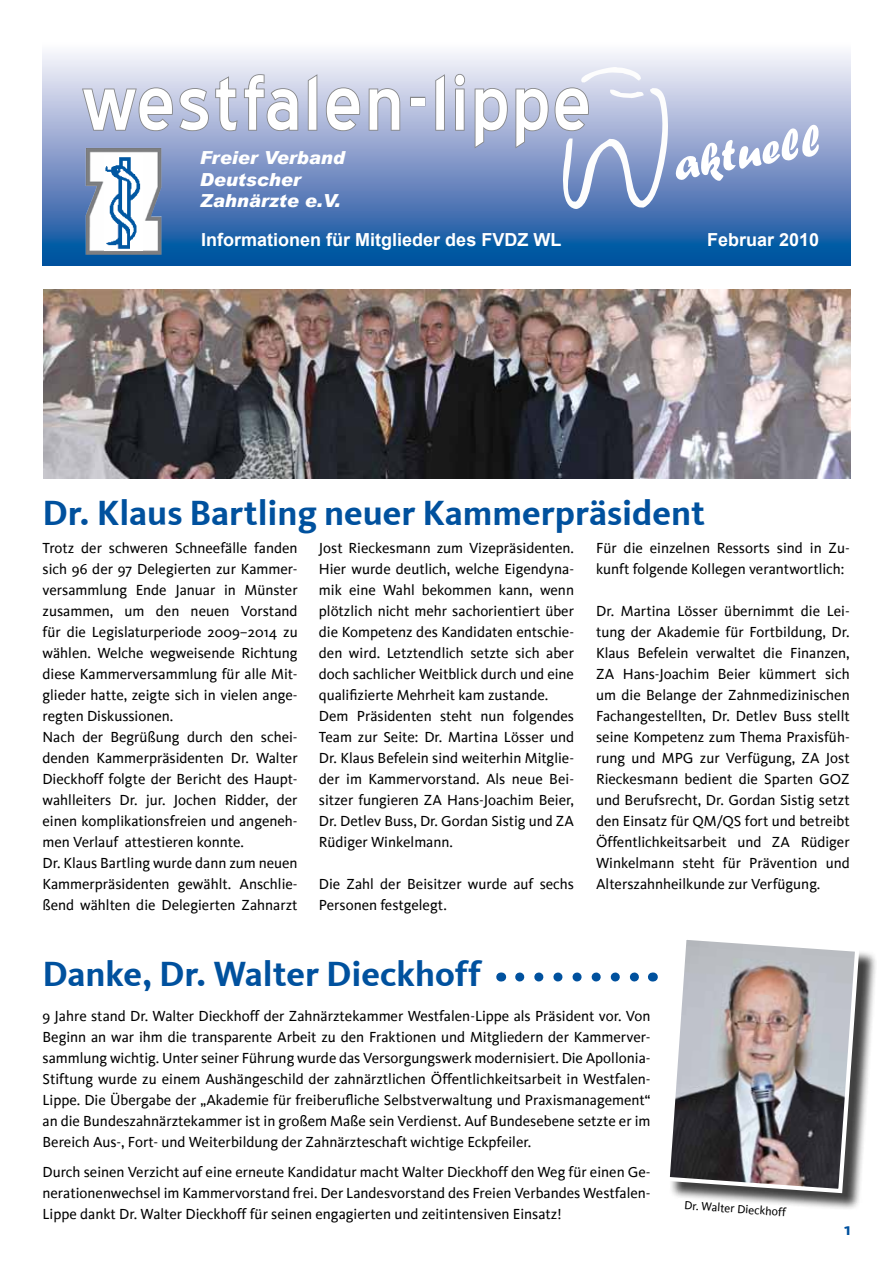
<style>
.page{position:relative;width:893px;height:1263px;background:#fff}
.page>*{position:absolute;margin:0;border:0;box-sizing:border-box;transform-origin:0 0}
.t1{font:94.5px "Blue Highway";letter-spacing:.03em;color:#fff}
.t2{font:45.75px "Forte";color:#fff}
.t3{font:700 36px "CDU Kievit Tab";color:#00519e}
.t4{font:700 18px "Arial";color:#fff}
.t5{font:italic 900 18px/21.6px "Arial";color:#fff}
.t6{font:700 18px "Kievit";color:#00519e}
.t7{font:15px/21px "Kievit";color:#000}
.t8{font:12px "Kievit";color:#000}
</style>
<div class="page">
<svg style="left:43px;top:53px;width:807px;height:212px;background:#7495c6"></svg>
<svg style="left:81px;top:73px;width:218px;height:59px;background:#b9bfd5"></svg>
<svg style="left:307px;top:73px;width:11px;height:59px"></svg>
<svg style="left:325px;top:87px;width:36px;height:45px;background:#afb5cc"></svg>
<svg style="left:368px;top:87px;width:33px;height:45px"></svg>
<div style="left:410px;top:97px;width:15px;height:9px;border:2px solid #87888a"></div>
<svg style="left:434px;top:73px;width:12px;height:59px"></svg>
<svg style="left:453px;top:73px;width:13px;height:59px"></svg>
<svg style="left:474px;top:87px;width:35px;height:63px;background:#a8b0cb"></svg>
<svg style="left:515px;top:87px;width:47px;height:63px;background:#a9b2cd"></svg>
<img style="left:562px;top:67px;width:108px;height:142px">
<img style="left:86px;top:148px;width:75px;height:107px">
<img style="left:104px;top:156px;width:39px;height:94px">
<img style="left:43px;top:289px;width:807px;height:189px">
<div style="left:668px;top:938px;width:209px;height:273px;background:#000;opacity:.75"></div>
<img style="left:668px;top:938px;width:193px;height:257px">
<svg style="left:520px;top:972px;width:119px;height:9px"></svg>
<h1 class="t1" style="left:80px;top:62px;width:513px">westfalen-lippe</h1>
<p class="t5" style="left:200px;top:146px;width:146px">Freier Verband<br>Deutscher<br>Zahnärzte e.V.</p>
<p class="t4" style="left:201px;top:227px;width:362px">Informationen für Mitglieder des FVDZ WL</p>
<h2 class="t2" style="left:669px;top:139px;width:151px;rotate:-10deg">aktuell</h2>
<p class="t4" style="left:707px;top:228px;width:114px">Februar 2010</p>
<h3 class="t3" style="left:43px;top:492px;width:664px">Dr. Klaus Bartling neuer Kammerpräsident</h3>
<p class="t7" style="left:596px;top:538px;width:255px">Für die einzelnen Ressorts sind in Zu&shy;kunft folgende Kollegen verantwortlich:</p>
<p class="t7" style="left:596px;top:601px;width:255px;text-align:justify">Dr. Martina Lösser übernimmt die Lei&shy;tung der Akademie für Fortbildung, Dr.<br>Klaus Befelein verwaltet die Finanzen, ZA Hans-Joachim Beier kümmert sich um die Belange der Zahnmedizinischen Fachangestellten, Dr. Detlev Buss stellt seine Kompetenz zum Thema Praxisfüh&shy;rung und MPG zur Verfügung, ZA Jost Rieckesmann bedient die Sparten GOZ und Berufsrecht, Dr. Gordan Sistig setzt den Einsatz für QM/QS fort und betreibt Öffentlichkeitsarbeit und ZA Rüdiger Winkelmann steht für Prävention und Alterszahnheilkunde zur Verfügung.</p>
<p class="t7" style="left:43px;top:538px;width:257px">Trotz der schweren Schneefälle fanden sich 96 der 97 Delegierten zur Kammer&shy;versammlung Ende Januar in Münster zusammen, um den neuen Vorstand für die Legislaturperiode 2009–2014 zu wählen. Welche wegweisende Richtung diese Kammerversammlung für alle Mit&shy;glieder hatte, zeigte sich in vielen ange&shy;regten Diskussionen.<br>Nach der Begrüßung durch den schei&shy;denden Kammerpräsidenten Dr. Walter Dieckhoff folgte der Bericht des Haupt&shy;wahlleiters Dr. jur. Jochen Ridder, der einen komplikationsfreien und angeneh&shy;men Verlauf attestieren konnte.<br>Dr. Klaus Bartling wurde dann zum neuen Kammerpräsidenten gewählt. Anschlie&shy;ßend wählten die Delegierten Zahnarzt</p>
<p class="t7" style="left:319px;top:538px;width:257px">Jost Rieckesmann zum Vizepräsidenten.<br>Hier wurde deutlich, welche Eigendyna&shy;mik eine Wahl bekommen kann, wenn plötzlich nicht mehr sachorientiert über die Kompetenz des Kandidaten entschie&shy;den wird. Letztendlich setzte sich aber doch sachlicher Weitblick durch und eine qualifizierte Mehrheit kam zustande.<br>Dem Präsidenten steht nun folgendes Team zur Seite: Dr. Martina Lösser und Dr. Klaus Befelein sind weiterhin Mitglie&shy;der im Kammervorstand. Als neue Bei&shy;sitzer fungieren ZA Hans-Joachim Beier, Dr. Detlev Buss, Dr. Gordan Sistig und ZA Rüdiger Winkelmann.</p>
<p class="t7" style="left:319px;top:874px;width:257px">Die Zahl der Beisitzer wurde auf sechs<br>Personen festgelegt.</p>
<h3 class="t3" style="left:43px;top:953px;width:440px">Danke, Dr. Walter Dieckhoff</h3>
<p class="t7" style="left:43px;top:1006px;width:610px;text-align:justify">9 Jahre stand Dr. Walter Dieckhoff der Zahnärztekammer Westfalen-Lippe als Präsident vor. Von Beginn an war ihm die transparente Arbeit zu den Fraktionen und Mitgliedern der Kammerver&shy;sammlung wichtig. Unter seiner Führung wurde das Versorgungswerk modernisiert. Die Apollonia-Stiftung wurde zu einem Aushängeschild der zahnärztlichen Öffentlichkeitsarbeit in Westfalen-Lippe. Die Übergabe der „Akademie für freiberufliche Selbstverwaltung und Praxismanagement“ an die Bundeszahnärztekammer ist in großem Maße sein Verdienst. Auf Bundesebene setzte er im Bereich Aus-, Fort- und Weiterbildung der Zahnärzteschaft wichtige Eckpfeiler.</p>
<p class="t7" style="left:43px;top:1162px;width:610px;text-align:justify">Durch seinen Verzicht auf eine erneute Kandidatur macht Walter Dieckhoff den Weg für einen Ge&shy;nerationenwechsel im Kammervorstand frei. Der Landesvorstand des Freien Verbandes Westfalen-Lippe dankt Dr. Walter Dieckhoff für seinen engagierten und zeitintensiven Einsatz!</p>
<p class="t8" style="left:685px;top:1198px;width:103px;rotate:4deg">Dr. Walter Dieckhoff</p>
<p class="t6" style="left:844px;top:1219px;width:8px">1</p>
</div>
